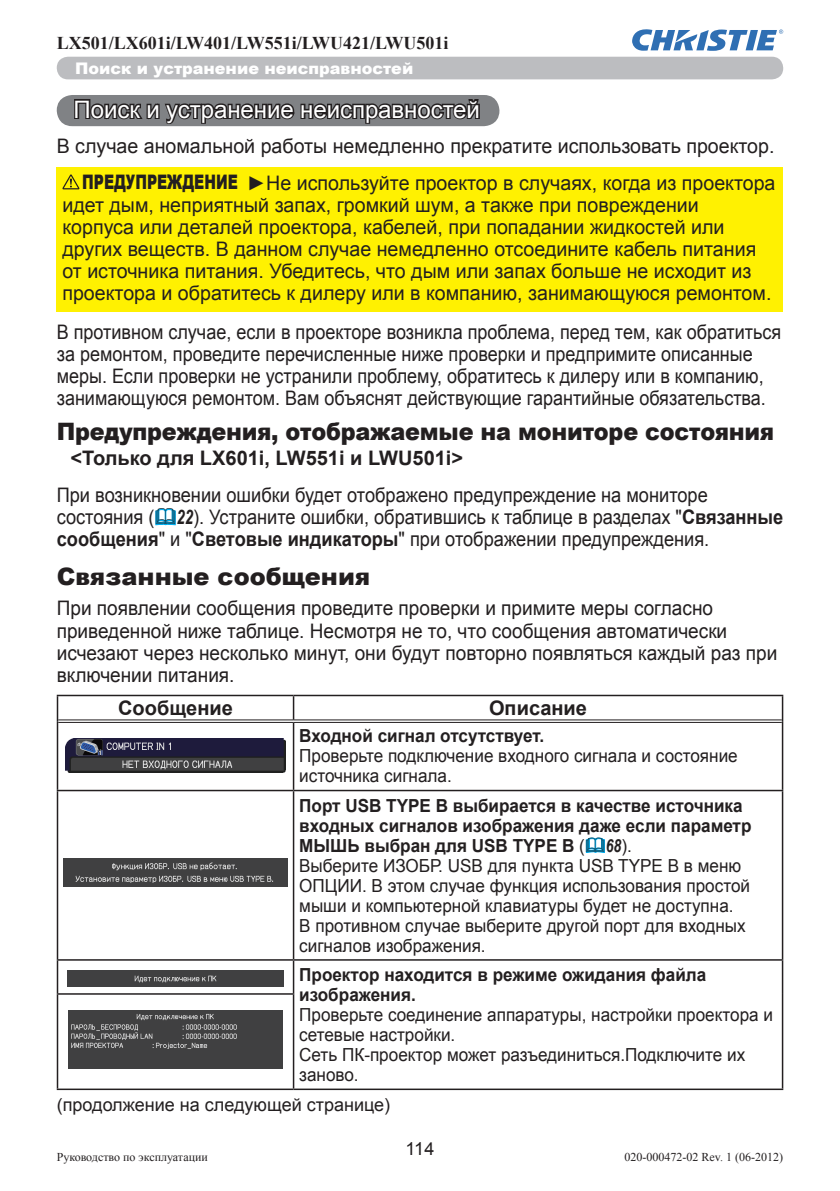
<style>
.page{position:relative;width:840px;height:1191px;background:#fff}
.page>*{position:absolute;margin:0;border:0;box-sizing:border-box;transform-origin:0 0}
.t1{font:900 24px "Arial";letter-spacing:-.01em;color:#231f20;scale:.93 1}
.t2{font:24px "Arial";letter-spacing:-.005em;color:#fff}
.t3{font:900 24px "Arial";letter-spacing:-.01em;color:#231f20}
.t4{font:20px/22px "Arial";color:#231f20}
.t5{font:20px/22px "Arial";color:#231f20;scale:.9 1}
.t6{font:20px/22px "Arial";color:#231f20;scale:.95 1}
.t7{font:20px/22px "Arial";color:#231f20;scale:.91 1}
.t8{font:700 20px "Arial";color:#231f20}
.t9{font:900 20px "Arial";color:#231f20;scale:.7 1}
.t10{font:18px/20px "Arial";color:#231f20;scale:.95 1}
.t11{font:700 18px/20px "Arial";color:#231f20;scale:.95 1}
.t12{font:700 18px "Times New Roman";color:#231f20}
.t13{font:18px "Arial";color:#231f20}
.t14{font:900 16px "Arial";color:#fff}
.t15{font:12px "Times New Roman";color:#231f20}
.s1{font-family:"Arial Narrow";font-weight:700;font-style:italic}
.s2{font-weight:700}
</style>
<div class="page">
<svg style="left:632px;top:29px;width:150px;height:22px"></svg>
<div style="left:57px;top:57px;width:725px;height:22px;background:#bcbdc0;border-radius:11px"></div>
<div style="left:57px;top:95px;width:442px;height:31px;background:#808285;border-radius:16px"></div>
<svg style="left:73px;top:99px;width:408px;height:28px"></svg>
<div style="left:57px;top:167px;width:725px;height:145px;background:#fff101"></div>
<hr style="left:57px;top:694px;width:236px;height:2px;background:#231f20">
<svg style="left:57px;top:696px;width:1px;height:25px"></svg>
<hr style="left:293px;top:694px;width:489px;height:2px;background:#231f20">
<hr style="left:292px;top:696px;width:2px;height:23px;background:#231f20">
<svg style="left:781px;top:696px;width:1px;height:25px"></svg>
<hr style="left:57px;top:721px;width:1px;height:68px;background:#231f20">
<hr style="left:292px;top:722px;width:2px;height:67px;background:#231f20">
<hr style="left:781px;top:721px;width:1px;height:68px;background:#231f20">
<hr style="left:57px;top:789px;width:236px;height:2px;background:#231f20">
<hr style="left:57px;top:791px;width:1px;height:168px;background:#231f20">
<hr style="left:293px;top:789px;width:489px;height:2px;background:#231f20">
<hr style="left:292px;top:791px;width:2px;height:168px;background:#231f20">
<hr style="left:781px;top:791px;width:1px;height:168px;background:#231f20">
<hr style="left:57px;top:959px;width:236px;height:1px;background:#231f20">
<hr style="left:57px;top:960px;width:1px;height:33px;background:#231f20">
<hr style="left:293px;top:959px;width:489px;height:1px;background:#231f20">
<hr style="left:292px;top:960px;width:2px;height:33px;background:#231f20">
<hr style="left:781px;top:960px;width:1px;height:34px;background:#231f20">
<hr style="left:57px;top:993px;width:237px;height:1px;background:#231f20">
<hr style="left:57px;top:994px;width:1px;height:94px;background:#231f20">
<hr style="left:292px;top:994px;width:2px;height:94px;background:#231f20">
<hr style="left:781px;top:994px;width:1px;height:94px;background:#231f20">
<hr style="left:57px;top:1088px;width:236px;height:2px;background:#231f20">
<hr style="left:293px;top:1088px;width:489px;height:2px;background:#231f20">
<hr style="left:58px;top:719px;width:235px;height:1px;background:#231f20">
<hr style="left:58px;top:722px;width:235px;height:1px;background:#231f20">
<hr style="left:293px;top:719px;width:488px;height:1px;background:#231f20">
<hr style="left:293px;top:722px;width:488px;height:1px;background:#231f20">
<img style="left:66px;top:738px;width:219px;height:34px">
<img style="left:64px;top:858px;width:223px;height:28px">
<img style="left:67px;top:970px;width:217px;height:17px">
<img style="left:69px;top:1010px;width:213px;height:58px">
<svg style="left:62px;top:174px;width:17px;height:15px"></svg>
<svg style="left:585px;top:837px;width:20px;height:16px"></svg>
<svg style="left:155px;top:508px;width:21px;height:18px"></svg>
<p class="t12" style="left:57px;top:31px;width:393px">LX501/LX601i/LW401/LW551i/LWU421/LWU501i</p>
<p class="t14" style="left:75px;top:57px;width:339px">Поиск и устранение неисправностей</p>
<h1 class="t2" style="left:74px;top:93px;width:407px">Поиск и устранение неисправностей</h1>
<p class="t4" style="left:57px;top:135px;width:719px">В случае аномальной работы немедленно прекратите использовать проектор.</p>
<p class="t9" style="left:82px;top:167px;width:223px">ПРЕДУПРЕЖДЕНИЕ</p>
<p class="t4" style="left:62px;top:172px;width:714px;text-indent:184px">►Не используйте проектор в случаях, когда из проектора идет дым, неприятный запах, громкий шум, а также при повреждении<br>корпуса или деталей проектора, кабелей, при попадании жидкостей или других веществ. В данном случае немедленно отсоедините кабель питания от источника питания. Убедитесь, что дым или запах больше не исходит из проектора и обратитесь к дилеру или в компанию, занимающуюся ремонтом.</p>
<p class="t5" style="left:57px;top:321px;width:806px">В противном случае, если в проекторе возникла проблема, перед тем, как обратиться за ремонтом, проведите перечисленные ниже проверки и предпримите описанные меры. Если проверки не устранили проблему, обратитесь к дилеру или в компанию, занимающуюся ремонтом. Вам объяснят действующие гарантийные обязательства.</p>
<h1 class="t1" style="left:57px;top:414px;width:772px">Предупреждения, отображаемые на мониторе состояния</h1>
<p class="t8" style="left:70px;top:444px;width:394px">&lt;Только для LX601i, LW551i и LWU501i&gt;</p>
<p class="t7" style="left:57px;top:484px;width:799px">При возникновении ошибки будет отображено предупреждение на мониторе состояния ( <span class="s1">22</span>). Устраните ошибки, обратившись к таблице в разделах "<span class="s2">Связанные сообщения</span>" и "<span class="s2">Световые индикаторы</span>" при отображении предупреждения.</p>
<h1 class="t3" style="left:57px;top:559px;width:314px">Связанные сообщения</h1>
<p class="t6" style="left:57px;top:597px;width:759px">При появлении сообщения проведите проверки и примите меры согласно приведенной ниже таблице. Несмотря не то, что сообщения автоматически исчезают через несколько минут, они будут повторно появляться каждый раз при включении питания.</p>
<p class="t8" style="left:118px;top:695px;width:116px">Сообщение</p>
<p class="t8" style="left:488px;top:695px;width:99px">Описание</p>
<p class="t11" style="left:299px;top:726px;width:259px">Входной сигнал отсутствует.</p>
<p class="t10" style="left:299px;top:746px;width:463px">Проверьте подключение входного сигнала и состояние источника сигнала.</p>
<p class="t10" style="left:299px;top:795px;width:477px"><span class="s2">Порт USB TYPE В выбирается в качестве источника входных сигналов изображения даже если параметр МЫШЬ выбран для USB TYPE B</span> ( <span class="s1">68</span>).<br>Выберите ИЗОБР. USB для пункта USB TYPE B в меню ОПЦИИ. В этом случае функция использования простой мыши и компьютерной клавиатуры будет не доступна.<br>В противном случае выберите другой порт для входных сигналов изображения.</p>
<p class="t11" style="left:299px;top:965px;width:430px">Проектор находится в режиме ожидания файла изображения.</p>
<p class="t10" style="left:299px;top:1005px;width:500px">Проверьте соединение аппаратуры, настройки проектора и сетевые настройки.<br>Сеть ПК-проектор может разъединиться.Подключите их заново.</p>
<p class="t13" style="left:57px;top:1093px;width:335px">(продолжение на следующей странице)</p>
<p class="t13" style="left:405px;top:1137px;width:30px">114</p>
<p class="t15" style="left:57px;top:1149px;width:153px">Руководство по эксплуатации</p>
<p class="t15" style="left:624px;top:1149px;width:160px">020-000472-02 Rev. 1 (06-2012)</p>
</div>
